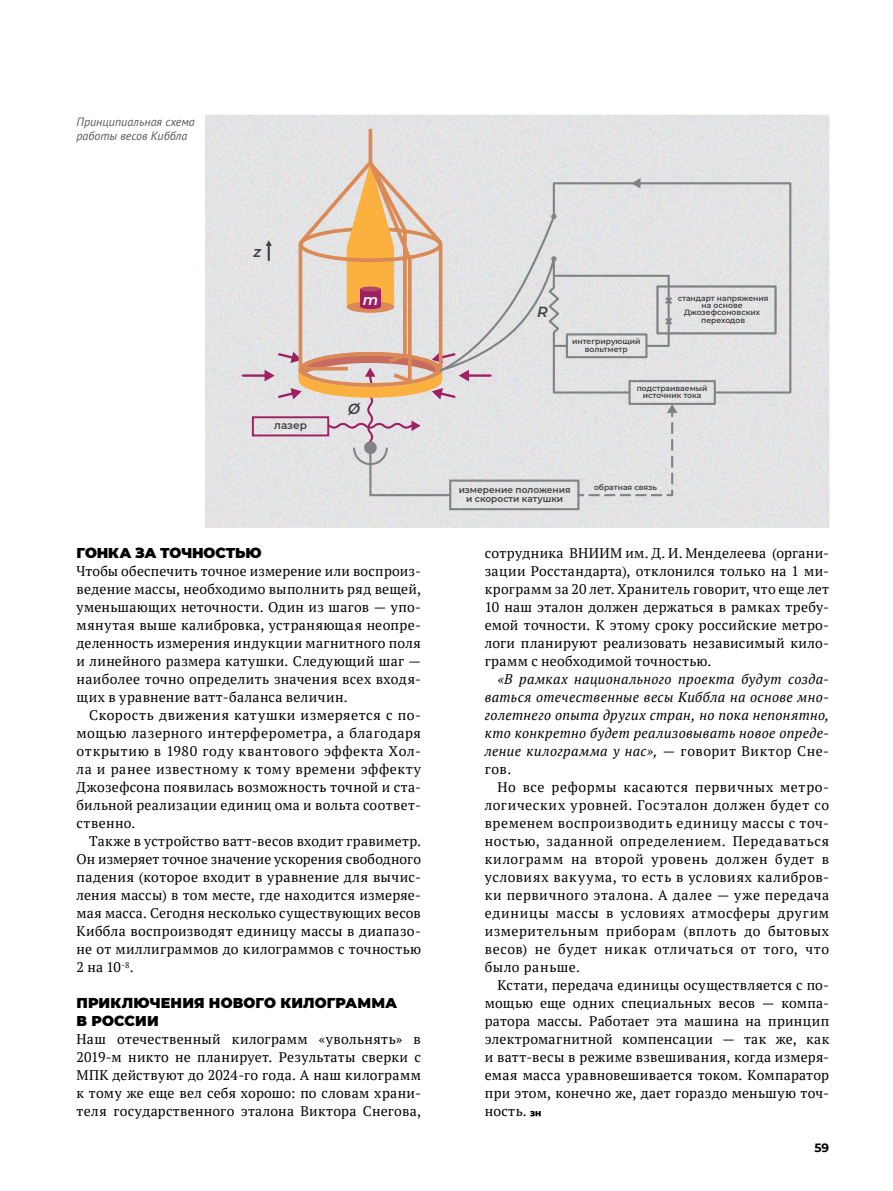
<style>
.page{position:relative;width:893px;height:1191px;background:#fff}
.page>*{position:absolute;margin:0;border:0;box-sizing:border-box;transform-origin:0 0}
.t1{font:italic 600 14.55px "Montserrat";color:#414042}
.t2{font:italic 600 14.55px "Montserrat";color:#fff}
.t3{font:900 14.25px/18px "Montserrat";letter-spacing:.005em;color:#000}
.t4{font:13.95px/18px "PT Serif";letter-spacing:.025em;color:#000;text-align:justify}
.t5{font:italic 13.95px/18px "PT Serif";letter-spacing:.025em;color:#000;text-align:justify}
.t6{font:italic 12px/13.5px "PT Sans";color:#58595b}
.t7{font:700 12px "Montserrat";color:#000}
.t8{font:600 10.5px "Montserrat";color:#414042}
.t9{font:600 9px/8.4px "Montserrat";color:#414042;text-align:center}
.t10{font:600 7.65px/7.4px "Montserrat";color:#414042;text-align:center}
.s1{font-style:normal}
</style>
<div class="page">
<svg style="left:530px;top:1110px;width:11px;height:6px"></svg>
<img style="left:206px;top:115px;width:623px;height:412px">
<hr style="left:243px;top:374px;width:23px;height:3px;background:#9e1f63">
<div style="left:252px;top:416px;width:77px;height:20px;border:2px solid #9e1f63"></div>
<div style="left:449px;top:479px;width:130px;height:31px;border:2px solid #808285"></div>
<svg style="left:265px;top:125px;width:527px;height:372px;background:#dfdad7"></svg>
<p class="t6" style="left:77px;top:115px;width:120px">Принципиальная схема работы весов Киббла</p>
<p class="t1" style="left:253px;top:241px;width:9px">z</p>
<p class="t8" style="left:274px;top:418px;width:34px">лазер</p>
<p class="t2" style="left:363px;top:290px;width:17px">m</p>
<p class="t1" style="left:348px;top:399px;width:14px">Ø</p>
<p class="t3" style="left:77px;top:543px;width:187px">ГОНКА ЗА ТОЧНОСТЬЮ</p>
<p class="t4" style="left:77px;top:562px;width:346px">Чтобы обеспечить точное измерение или воспроиз&shy;ведение массы, необходимо выполнить ряд вещей, уменьшающих неточности. Один из шагов — упо&shy;мянутая выше калибровка, устраняющая неопре&shy;деленность измерения индукции магнитного поля и линейного размера катушки. Следующий шаг — наиболее точно определить значения всех входя&shy;щих в уравнение ватт-баланса величин.</p>
<p class="t4" style="left:77px;top:706px;width:346px;text-indent:13px">Скорость движения катушки измеряется с по&shy;мощью лазерного интерферометра, а благодаря открытию в 1980 году квантового эффекта Хол&shy;ла и ранее известному к тому времени эффекту Джозефсона появилась возможность точной и ста&shy;бильной реализации единиц ома и вольта соответ&shy;ственно.</p>
<p class="t4" style="left:77px;top:832px;width:346px;text-indent:13px">Также в устройство ватт-весов входит гравиметр.<br>Он измеряет точное значение ускорения свободного падения (которое входит в уравнение для вычис&shy;ления массы) в том месте, где находится измеряе&shy;мая масса. Сегодня несколько существующих весов Киббла воспроизводят единицу массы в диапазо&shy;не от миллиграммов до килограммов с точностью 2 на 10<sup>-8</sup>.</p>
<p class="t3" style="left:77px;top:993px;width:322px">ПРИКЛЮЧЕНИЯ НОВОГО КИЛОГРАММА<br>В РОССИИ</p>
<p class="t4" style="left:77px;top:1030px;width:346px">Наш отечественный килограмм «увольнять» в 2019-м никто не планирует. Результаты сверки с МПК действуют до 2024-го года. А наш килограмм к тому же еще вел себя хорошо: по словам храни&shy;теля государственного эталона Виктора Снегова,</p>
<p class="t1" style="left:537px;top:301px;width:12px">R</p>
<p class="t10" style="left:678px;top:294px;width:92px">cтандарт напряжения на основе<br>Джозефсоновских переходов</p>
<p class="t10" style="left:572px;top:337px;width:70px">интегрирующий вольтметр</p>
<p class="t10" style="left:637px;top:384px;width:72px">подстраиваемый источник тока</p>
<p class="t9" style="left:459px;top:486px;width:113px">измерение положения и скорости катушки</p>
<p class="t10" style="left:594px;top:483px;width:65px">обратная связь</p>
<p class="t4" style="left:485px;top:544px;width:346px">сотрудника ВНИИМ им. Д. И. Менделеева (органи&shy;зации Росстандарта), отклонился только на 1 ми&shy;крограмм за 20 лет. Хранитель говорит, что еще лет 10 наш эталон должен держаться в рамках требу&shy;емой точности. К этому сроку российские метро&shy;логи планируют реализовать независимый кило&shy;грамм с необходимой точностью.</p>
<p class="t5" style="left:485px;top:670px;width:346px;text-indent:13px">«В рамках национального проекта будут созда&shy;ваться отечественные весы Киббла на основе мно&shy;голетнего опыта других стран, но пока непонятно, кто конкретно будет реализовывать новое опреде&shy;ление килограмма у нас», <span class="s1">— говорит Виктор Сне&shy;гов.</span></p>
<p class="t4" style="left:485px;top:778px;width:346px;text-indent:13px">Но все реформы касаются первичных метро&shy;логических уровней. Госэталон должен будет со временем воспроизводить единицу массы с точ&shy;ностью, заданной определением. Передаваться килограмм на второй уровень должен будет в условиях вакуума, то есть в условиях калибров&shy;ки первичного эталона. А далее — уже передача единицы массы в условиях атмосферы другим измерительным приборам (вплоть до бытовых весов) не будет никак отличаться от того, что было раньше.</p>
<p class="t4" style="left:485px;top:976px;width:346px;text-indent:13px">Кстати, передача единицы осуществляется с по&shy;мощью еще одних специальных весов — компа&shy;ратора массы. Работает эта машина на принцип электромагнитной компенсации — так же, как и ватт-весы в режиме взвешивания, когда измеря&shy;емая масса уравновешивается током. Компаратор при этом, конечно же, дает гораздо меньшую точ&shy;ность.</p>
<p class="t7" style="left:814px;top:1139px;width:16px">59</p>
</div>
